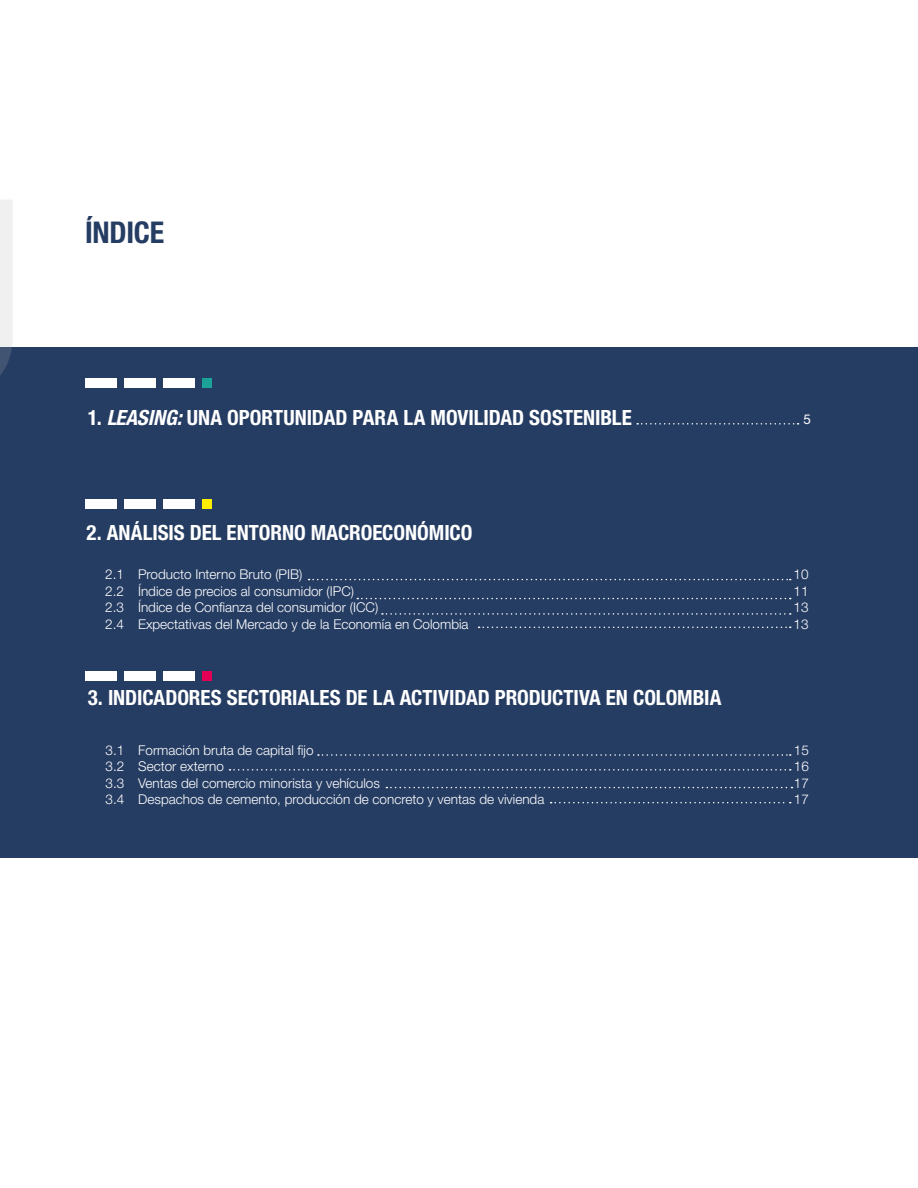
<style>
.page{position:relative;width:918px;height:1188px;background:#fff}
.page>*{position:absolute;margin:0;border:0;box-sizing:border-box;transform-origin:0 0}
.t1{font:700 condensed 30px "Helvetica Neue LT Std";letter-spacing:-.005em;color:#263d63}
.t2{font:700 condensed 21px "Helvetica Neue LT Std";color:#fff}
.t3{font:300 13.5px "Helvetica Neue LT Std";color:#fff}
.t4{font:13.5px "Helvetica Neue LT Std";color:#fff}
.s1{font-style:italic}
</style>
<div class="page">
<div style="left:0;top:347px;width:918px;height:511px;background:#263d63"></div>
<div style="left:85px;top:378px;width:31px;height:10px;background:#fff"></div>
<div style="left:124px;top:378px;width:31px;height:10px;background:#fff"></div>
<div style="left:163px;top:378px;width:31px;height:10px;background:#fff"></div>
<div style="left:202px;top:378px;width:10px;height:10px;background:#1ca399"></div>
<div style="left:85px;top:499px;width:31px;height:10px;background:#fff"></div>
<div style="left:124px;top:499px;width:31px;height:10px;background:#fff"></div>
<div style="left:163px;top:499px;width:31px;height:10px;background:#fff"></div>
<div style="left:202px;top:499px;width:10px;height:10px;background:#ffed00"></div>
<div style="left:85px;top:671px;width:31px;height:10px;background:#fff"></div>
<div style="left:124px;top:671px;width:31px;height:10px;background:#fff"></div>
<div style="left:163px;top:671px;width:31px;height:10px;background:#fff"></div>
<div style="left:202px;top:671px;width:10px;height:10px;background:#e30054"></div>
<svg style="left:318px;top:754px;width:473px;height:2px"></svg>
<svg style="left:637px;top:423px;width:162px;height:2px"></svg>
<svg style="left:230px;top:769px;width:561px;height:2px"></svg>
<svg style="left:386px;top:787px;width:407px;height:1px"></svg>
<svg style="left:551px;top:802px;width:240px;height:1px"></svg>
<svg style="left:309px;top:579px;width:482px;height:1px"></svg>
<svg style="left:357px;top:598px;width:434px;height:1px"></svg>
<svg style="left:382px;top:613px;width:409px;height:2px"></svg>
<svg style="left:479px;top:627px;width:312px;height:1px"></svg>
<h1 class="t1" style="left:85px;top:214px;width:81px">ÍNDICE</h1>
<h2 class="t2" style="left:88px;top:404px;width:545px">1. <span class="s1">LEASING:</span> UNA OPORTUNIDAD PARA LA MOVILIDAD SOSTENIBLE</h2>
<h2 class="t2" style="left:86px;top:520px;width:388px">2. ANÁLISIS DEL ENTORNO MACROECONÓMICO</h2>
<p class="t4" style="left:803px;top:411px;width:9px">5</p>
<p class="t3" style="left:105px;top:566px;width:199px">2.1 Producto Interno Bruto (PIB)</p>
<p class="t3" style="left:794px;top:566px;width:17px">10</p>
<p class="t3" style="left:105px;top:583px;width:250px">2.2 Índice de precios al consumidor (IPC)</p>
<p class="t3" style="left:794px;top:583px;width:17px">11</p>
<p class="t3" style="left:105px;top:599px;width:275px">2.3 Índice de Confianza del consumidor (ICC)</p>
<p class="t3" style="left:794px;top:599px;width:17px">13</p>
<p class="t3" style="left:105px;top:616px;width:365px">2.4 Expectativas del Mercado y de la Economía en Colombia</p>
<p class="t3" style="left:794px;top:616px;width:17px">13</p>
<h2 class="t2" style="left:88px;top:685px;width:635px">3. INDICADORES SECTORIALES DE LA ACTIVIDAD PRODUCTIVA EN COLOMBIA</h2>
<p class="t3" style="left:106px;top:742px;width:210px">3.1 Formación bruta de capital fijo</p>
<p class="t3" style="left:794px;top:742px;width:17px">15</p>
<p class="t3" style="left:106px;top:758px;width:120px">3.2 Sector externo</p>
<p class="t3" style="left:794px;top:758px;width:17px">16</p>
<p class="t3" style="left:106px;top:774px;width:276px">3.3 Ventas del comercio minorista y vehículos</p>
<p class="t3" style="left:794px;top:774px;width:17px">17</p>
<p class="t3" style="left:106px;top:791px;width:440px">3.4 Despachos de cemento, producción de concreto y ventas de vivienda</p>
<p class="t3" style="left:794px;top:791px;width:17px">17</p>
</div>
